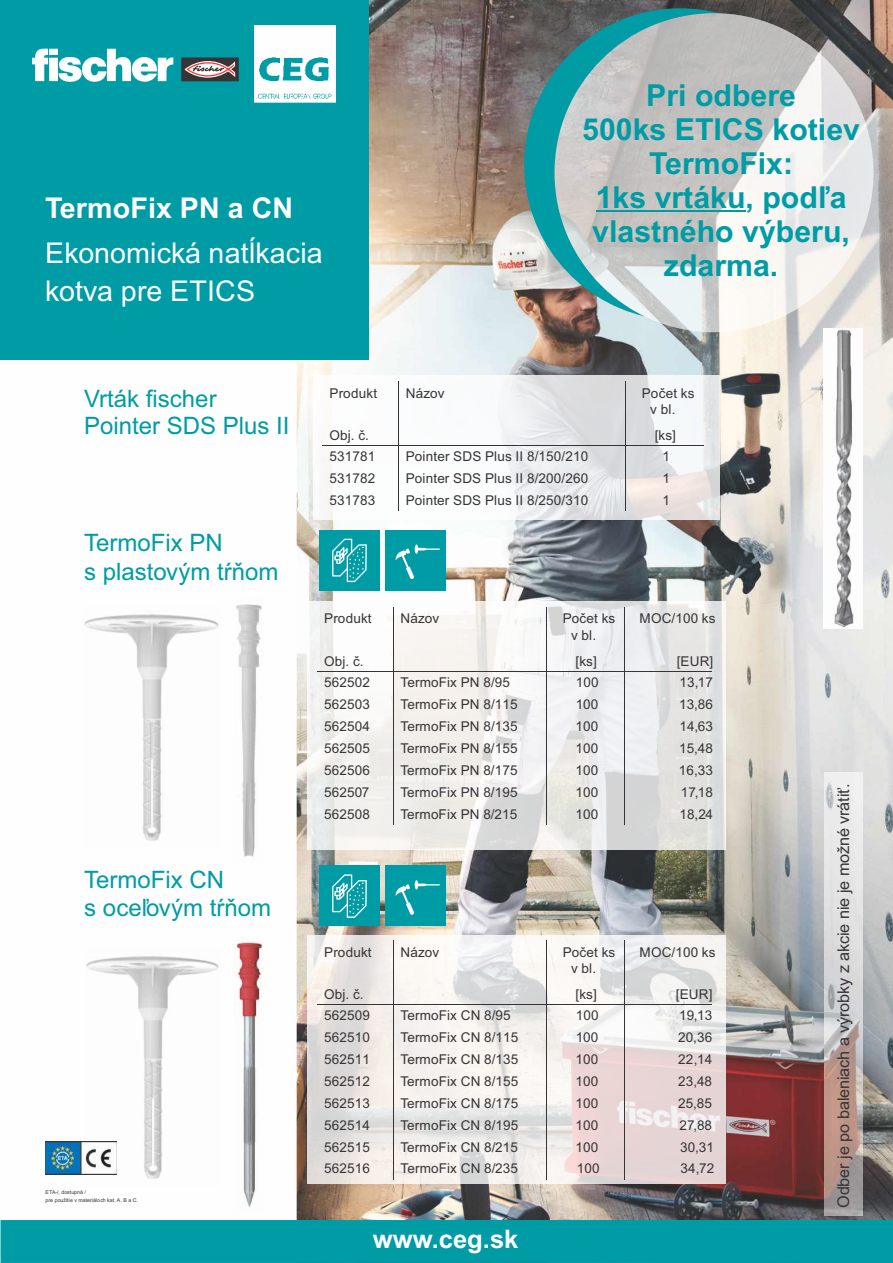
<style>
.page{position:relative;width:893px;height:1263px;background:#fff}
.page>*{position:absolute;margin:0;border:0;box-sizing:border-box;transform-origin:0 0}
.t1{font:700 30.3px/33.9px "Arial";color:#009ca5;text-align:center}
.t2{font:28.65px/38.2px "Arial";letter-spacing:.005em;color:#fefefe}
.t3{font:700 28.65px "Arial";letter-spacing:.005em;color:#fefefe}
.t4{font:700 25.5px "Arial";color:#fefefe}
.t5{font:24px/28.8px "Arial";color:#009ca5}
.t6{font:16.2px "Arial";letter-spacing:-.01em;color:#373435}
.t7{font:13.5px/16.2px "Arial";letter-spacing:.01em;color:#373435}
.t8{font:5.25px/7.6px "Arial";color:#373435}
</style>
<div class="page">
<img style="left:296px;top:0;width:597px;height:1220px">
<img style="left:824px;top:772px;width:38px;height:443px">
<img style="left:84px;top:614px;width:135px;height:227px">
<img style="left:236px;top:604px;width:26px;height:253px">
<img style="left:235px;top:940px;width:28px;height:268px">
<img style="left:85px;top:956px;width:134px;height:223px">
<img style="left:45px;top:1141px;width:72px;height:33px">
<div style="left:385px;top:530px;width:61px;height:60px;background:#009ca5"></div>
<svg style="left:396px;top:544px;width:44px;height:35px"></svg>
<div style="left:385px;top:866px;width:61px;height:60px;background:#009ca5"></div>
<svg style="left:396px;top:880px;width:44px;height:35px"></svg>
<div style="left:319px;top:530px;width:60px;height:60px;background:#009ca5"></div>
<div style="left:319px;top:866px;width:60px;height:60px;background:#009ca5"></div>
<div style="left:0;top:0;width:369px;height:359px;background:#009ca5"></div>
<svg style="left:32px;top:48px;width:141px;height:34px"></svg>
<svg style="left:181px;top:57px;width:58px;height:24px"></svg>
<img style="left:255px;top:26px;width:81px;height:77px">
<div style="left:0;top:1220px;width:893px;height:43px;background:#009ca5"></div>
<div style="left:308px;top:935px;width:418px;height:248px;background:#fefefe;opacity:.8"></div>
<div style="left:308px;top:601px;width:418px;height:249px;background:#fefefe;opacity:.8"></div>
<div style="left:313px;top:375px;width:406px;height:145px;background:#fefefe;opacity:.8"></div>
<hr style="left:393px;top:941px;width:1px;height:42px;background:#373435">
<hr style="left:546px;top:941px;width:1px;height:42px;background:#373435">
<hr style="left:625px;top:941px;width:1px;height:42px;background:#373435">
<hr style="left:317px;top:1004px;width:77px;height:1px;background:#373435">
<hr style="left:394px;top:1004px;width:152px;height:1px;background:#373435">
<hr style="left:546px;top:1004px;width:79px;height:1px;background:#373435">
<hr style="left:625px;top:1004px;width:86px;height:1px;background:#373435">
<svg style="left:393px;top:983px;width:1px;height:197px"></svg>
<svg style="left:546px;top:983px;width:1px;height:197px"></svg>
<svg style="left:625px;top:983px;width:1px;height:197px"></svg>
<svg style="left:332px;top:874px;width:35px;height:44px"></svg>
<hr style="left:393px;top:608px;width:1px;height:42px;background:#373435">
<hr style="left:399px;top:382px;width:1px;height:42px;background:#373435">
<hr style="left:546px;top:608px;width:1px;height:42px;background:#373435">
<hr style="left:625px;top:382px;width:1px;height:42px;background:#373435">
<hr style="left:625px;top:608px;width:1px;height:42px;background:#373435">
<hr style="left:317px;top:671px;width:77px;height:1px;background:#373435">
<hr style="left:322px;top:445px;width:77px;height:1px;background:#373435">
<hr style="left:394px;top:671px;width:152px;height:1px;background:#373435">
<hr style="left:399px;top:445px;width:227px;height:1px;background:#373435">
<hr style="left:546px;top:671px;width:79px;height:1px;background:#373435">
<hr style="left:625px;top:445px;width:79px;height:1px;background:#373435">
<hr style="left:625px;top:671px;width:86px;height:1px;background:#373435">
<svg style="left:399px;top:424px;width:1px;height:87px"></svg>
<svg style="left:625px;top:424px;width:1px;height:87px"></svg>
<svg style="left:393px;top:650px;width:1px;height:175px"></svg>
<svg style="left:546px;top:650px;width:1px;height:175px"></svg>
<svg style="left:625px;top:650px;width:1px;height:175px"></svg>
<svg style="left:332px;top:539px;width:35px;height:43px"></svg>
<img style="left:824px;top:328px;width:38px;height:301px">
<svg style="left:524px;top:8px;width:195px;height:308px;background:#498e90"></svg>
<div style="left:554px;top:13px;width:319px;height:319px;background:#fefefe;border-radius:50%;opacity:.65"></div>
<hr style="left:596px;top:211px;width:150px;height:1px;background:#009ca5">
<h2 class="t3" style="left:45px;top:197px;width:249px">TermoFix PN a CN</h2>
<h2 class="t2" style="left:45px;top:236px;width:279px">Ekonomická natĺkacia kotva pre ETICS</h2>
<h1 class="t1" style="left:582px;top:82px;width:279px">Pri odbere<br>500ks ETICS kotiev<br>TermoFix:<br>1ks vrtáku, podľa vlastného výberu, zdarma.</h1>
<h3 class="t5" style="left:84px;top:387px;width:207px;line-height:26.8px">Vrták fischer<br>Pointer SDS Plus II</h3>
<h3 class="t5" style="left:84px;top:530px;width:196px">TermoFix PN<br>s plastovým tŕňom</h3>
<p class="t7" style="left:329px;top:386px;width:49px">Produkt</p>
<p class="t7" style="left:406px;top:386px;width:40px">Názov</p>
<p class="t7" style="left:642px;top:386px;width:54px">Počet ks</p>
<p class="t7" style="left:650px;top:402px;width:27px">v bl.</p>
<p class="t7" style="left:329px;top:428px;width:41px">Obj. č.</p>
<p class="t7" style="left:655px;top:428px;width:23px">[ks]</p>
<p class="t7" style="left:329px;top:450px;width:47px">531781</p>
<p class="t7" style="left:406px;top:450px;width:184px">Pointer SDS Plus II 8/150/210</p>
<p class="t7" style="left:662px;top:450px;width:9px">1</p>
<p class="t7" style="left:329px;top:472px;width:47px">531782</p>
<p class="t7" style="left:406px;top:472px;width:184px">Pointer SDS Plus II 8/200/260</p>
<p class="t7" style="left:662px;top:472px;width:9px">1</p>
<p class="t7" style="left:329px;top:494px;width:47px">531783</p>
<p class="t7" style="left:406px;top:494px;width:184px">Pointer SDS Plus II 8/250/310</p>
<p class="t7" style="left:662px;top:494px;width:9px">1</p>
<p class="t7" style="left:324px;top:612px;width:49px">Produkt</p>
<p class="t7" style="left:400px;top:612px;width:40px">Názov</p>
<p class="t7" style="left:563px;top:612px;width:54px">Počet ks</p>
<p class="t7" style="left:640px;top:612px;width:78px">MOC/100 ks</p>
<p class="t7" style="left:571px;top:628px;width:27px">v bl.</p>
<p class="t7" style="left:324px;top:654px;width:41px">Obj. č.</p>
<p class="t7" style="left:576px;top:654px;width:23px">[ks]</p>
<p class="t7" style="left:677px;top:654px;width:38px">[EUR]</p>
<p class="t7" style="left:324px;top:675px;width:47px">562502</p>
<p class="t7" style="left:400px;top:675px;width:111px">TermoFix PN 8/95</p>
<p class="t7" style="left:576px;top:675px;width:24px">100</p>
<p class="t7" style="left:679px;top:675px;width:35px">13,17</p>
<p class="t7" style="left:324px;top:697px;width:47px">562503</p>
<p class="t7" style="left:400px;top:697px;width:119px">TermoFix PN 8/115</p>
<p class="t7" style="left:576px;top:697px;width:24px">100</p>
<p class="t7" style="left:679px;top:697px;width:35px">13,86</p>
<p class="t7" style="left:324px;top:719px;width:47px">562504</p>
<p class="t7" style="left:400px;top:719px;width:119px">TermoFix PN 8/135</p>
<p class="t7" style="left:576px;top:719px;width:24px">100</p>
<p class="t7" style="left:679px;top:719px;width:35px">14,63</p>
<h3 class="t5" style="left:84px;top:867px;width:189px">TermoFix CN<br>s oceľovým tŕňom</h3>
<p class="t8" style="left:46px;top:1189px;width:94px">ETA-/, dostupná /<br>pre použitie v materiáloch kat. A, B a C.</p>
<p class="t7" style="left:324px;top:741px;width:47px">562505</p>
<p class="t7" style="left:400px;top:741px;width:119px">TermoFix PN 8/155</p>
<p class="t7" style="left:576px;top:741px;width:24px">100</p>
<p class="t7" style="left:679px;top:741px;width:35px">15,48</p>
<p class="t7" style="left:324px;top:763px;width:47px">562506</p>
<p class="t7" style="left:400px;top:763px;width:119px">TermoFix PN 8/175</p>
<p class="t7" style="left:576px;top:763px;width:24px">100</p>
<p class="t7" style="left:679px;top:763px;width:36px">16,33</p>
<p class="t7" style="left:324px;top:785px;width:47px">562507</p>
<p class="t7" style="left:400px;top:785px;width:119px">TermoFix PN 8/195</p>
<p class="t7" style="left:576px;top:785px;width:24px">100</p>
<p class="t7" style="left:681px;top:785px;width:34px">17,18</p>
<p class="t7" style="left:324px;top:807px;width:47px">562508</p>
<p class="t7" style="left:400px;top:807px;width:118px">TermoFix PN 8/215</p>
<p class="t7" style="left:576px;top:807px;width:24px">100</p>
<p class="t7" style="left:679px;top:807px;width:35px">18,24</p>
<p class="t7" style="left:324px;top:945px;width:49px">Produkt</p>
<p class="t7" style="left:400px;top:945px;width:40px">Názov</p>
<p class="t7" style="left:571px;top:945px;width:46px;text-indent:-8px">Počet ks v bl.</p>
<p class="t7" style="left:640px;top:945px;width:78px">MOC/100 ks</p>
<p class="t7" style="left:324px;top:987px;width:41px">Obj. č.</p>
<p class="t7" style="left:576px;top:987px;width:23px">[ks]</p>
<p class="t7" style="left:676px;top:987px;width:38px">[EUR]</p>
<p class="t7" style="left:324px;top:1009px;width:47px">562509</p>
<p class="t7" style="left:400px;top:1009px;width:112px">TermoFix CN 8/95</p>
<p class="t7" style="left:576px;top:1009px;width:24px">100</p>
<p class="t7" style="left:679px;top:1009px;width:35px">19,13</p>
<p class="t7" style="left:324px;top:1031px;width:47px">562510</p>
<p class="t7" style="left:400px;top:1031px;width:119px">TermoFix CN 8/115</p>
<p class="t7" style="left:576px;top:1031px;width:24px">100</p>
<p class="t7" style="left:678px;top:1031px;width:35px">20,36</p>
<p class="t7" style="left:324px;top:1053px;width:47px">562511</p>
<p class="t7" style="left:400px;top:1053px;width:120px">TermoFix CN 8/135</p>
<p class="t7" style="left:576px;top:1053px;width:24px">100</p>
<p class="t7" style="left:678px;top:1053px;width:36px">22,14</p>
<p class="t7" style="left:324px;top:1075px;width:47px">562512</p>
<p class="t7" style="left:400px;top:1075px;width:120px">TermoFix CN 8/155</p>
<p class="t7" style="left:576px;top:1075px;width:24px">100</p>
<p class="t7" style="left:678px;top:1075px;width:35px">23,48</p>
<p class="t7" style="left:324px;top:1097px;width:47px">562513</p>
<p class="t7" style="left:400px;top:1097px;width:120px">TermoFix CN 8/175</p>
<p class="t7" style="left:576px;top:1097px;width:24px">100</p>
<p class="t7" style="left:678px;top:1097px;width:35px">25,85</p>
<p class="t7" style="left:324px;top:1118px;width:47px">562514</p>
<p class="t7" style="left:400px;top:1118px;width:120px">TermoFix CN 8/195</p>
<p class="t7" style="left:576px;top:1118px;width:24px">100</p>
<p class="t7" style="left:679px;top:1118px;width:34px">27,88</p>
<p class="t7" style="left:324px;top:1140px;width:47px">562515</p>
<p class="t7" style="left:400px;top:1140px;width:119px">TermoFix CN 8/215</p>
<p class="t7" style="left:576px;top:1140px;width:24px">100</p>
<p class="t7" style="left:680px;top:1140px;width:35px">30,31</p>
<p class="t7" style="left:324px;top:1161px;width:47px">562516</p>
<p class="t7" style="left:400px;top:1161px;width:119px">TermoFix CN 8/235</p>
<p class="t7" style="left:577px;top:1161px;width:24px">100</p>
<p class="t7" style="left:681px;top:1161px;width:35px">34,72</p>
<h3 class="t4" style="left:373px;top:1229px;width:147px">www.ceg.sk</h3>
<p class="t6" style="left:837px;top:1208px;width:426px;rotate:-90deg">Odber je po baleniach a výrobky z akcie nie je možné vrátiť.</p>
</div>
